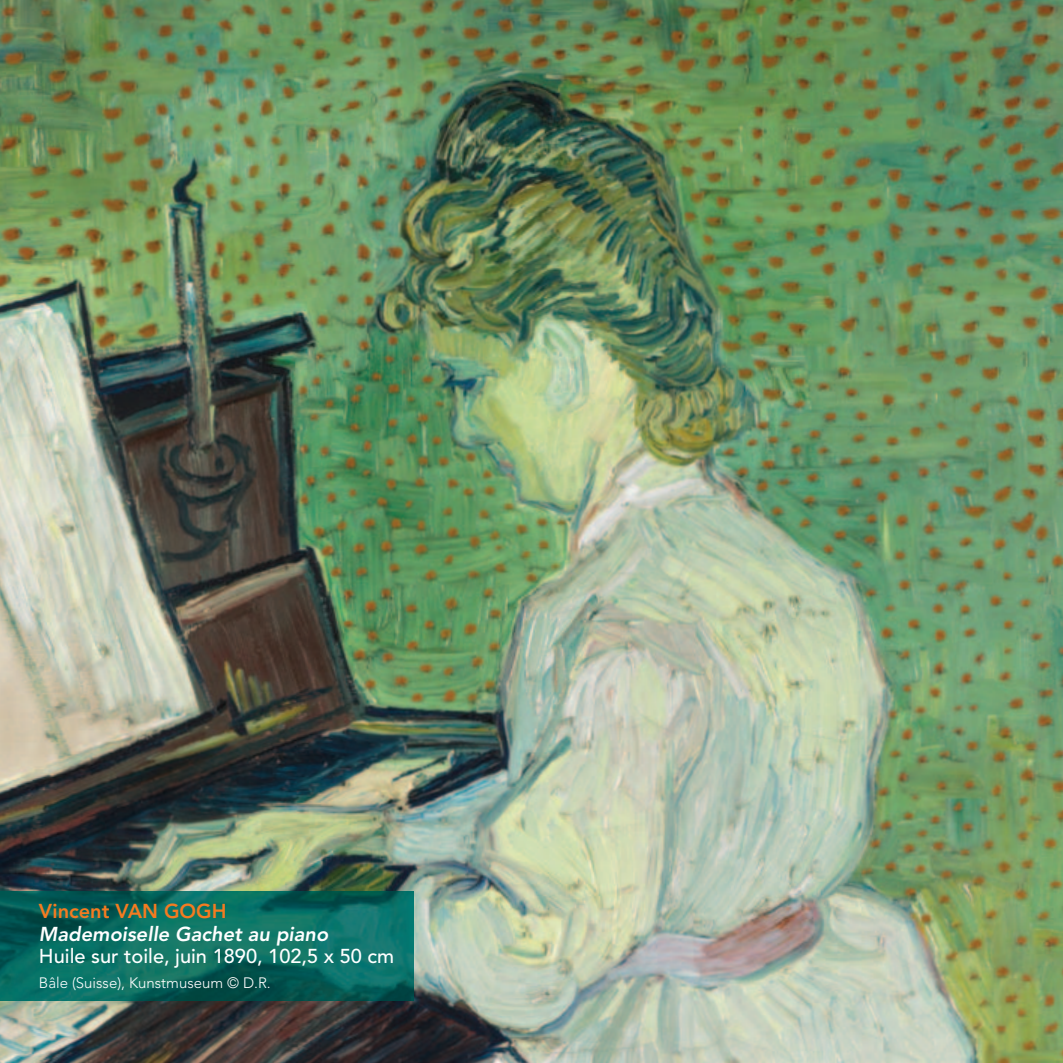
<style>
.page{position:relative;width:1063px;height:1063px;background:#fff}
.page>*{position:absolute;margin:0;border:0;box-sizing:border-box;transform-origin:0 0}
.t1{font:500 20px "Avenir LT Std";color:#fff}
.t2{font:italic 800 20px "Avenir LT Std";color:#fff}
.t3{font:800 20px "Avenir LT Std";color:#f47b21}
.t4{font:300 15px "Avenir LT Std";color:#fff}
</style>
<div class="page">
<img style="left:0;top:0;width:1063px;height:1063px">
<img style="left:0;top:891px;width:413px;height:110px">
<p class="t3" style="left:39px;top:899px;width:189px">Vincent VAN GOGH</p>
<p class="t2" style="left:39px;top:922px;width:291px">Mademoiselle Gachet au piano</p>
<p class="t1" style="left:39px;top:945px;width:357px">Huile sur toile, juin 1890, 102,5 x 50 cm</p>
<p class="t4" style="left:39px;top:974px;width:233px">Bâle (Suisse), Kunstmuseum © D.R.</p>
</div>
